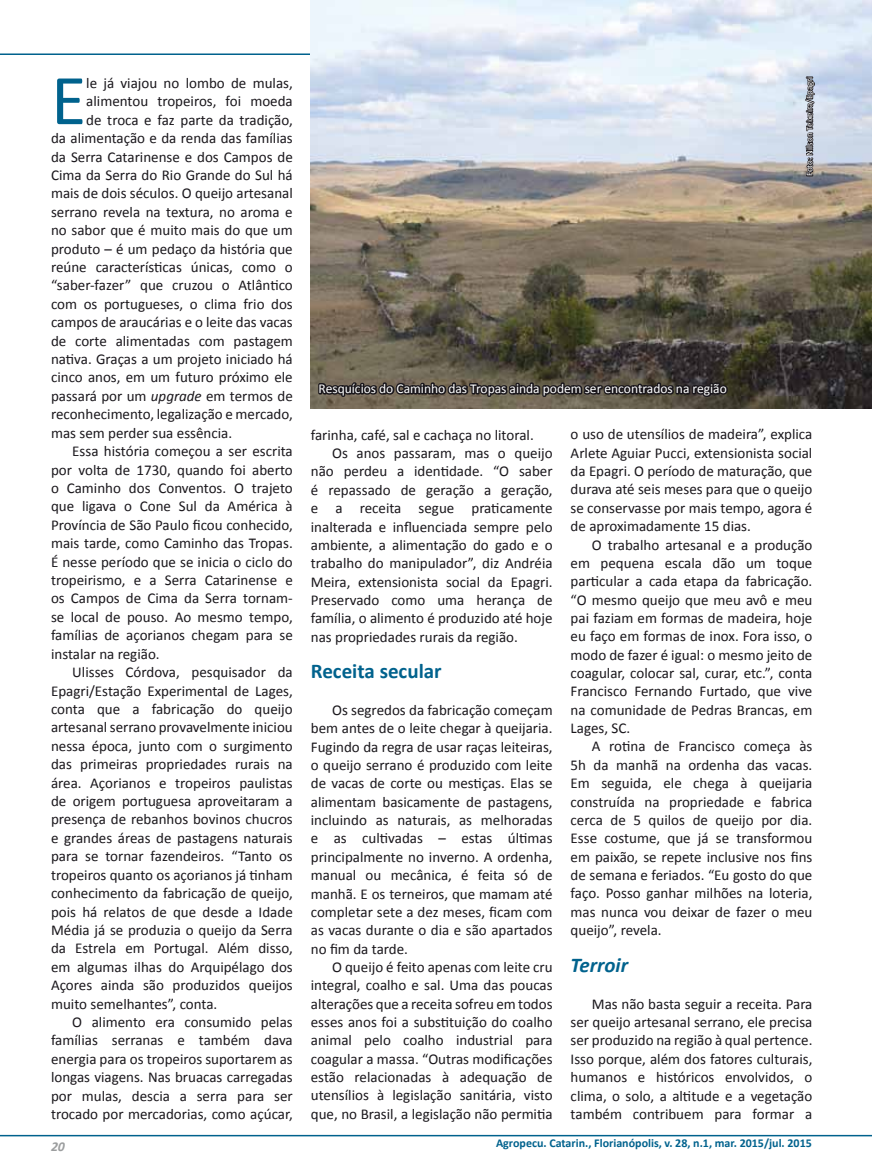
<style>
.page{position:relative;width:872px;height:1170px;background:#fff}
.page>*{position:absolute;margin:0;border:0;box-sizing:border-box;transform-origin:0 0}
.t1{font:72.15px "Calibri";color:#00628d}
.t2{font:700 21px "Calibri";color:#00628d}
.t3{font:italic 700 21px "Calibri";color:#00628d}
.t4{font:15px/18.3px "Calibri";color:#1a171c;text-align:justify}
.t5{font:13.5px "Calibri";color:#fff}
.t6{font:italic 700 13.5px "Calibri";color:#9c9e9f}
.t7{font:700 12px "Calibri";color:#00628d}
.t8{font:9px "Calibri";color:#fff}
.s1{font-style:italic}
</style>
<div class="page">
<hr style="left:0;top:53px;width:872px;height:2px;background:#00628d">
<hr style="left:0;top:1134px;width:872px;height:2px;background:#00628d">
<img style="left:311px;top:0;width:561px;height:409px">
<svg style="left:315px;top:375px;width:415px;height:24px;background:#48423a"></svg>
<svg style="left:804px;top:75px;width:12px;height:102px"></svg>
<h1 class="t1" style="left:51px;top:50px;width:37px">E</h1>
<p class="t4" style="left:86px;top:73px;width:208px">le já viajou no lombo de mulas,</p>
<p class="t4" style="left:86px;top:92px;width:208px">alimentou tropeiros, foi moeda</p>
<p class="t4" style="left:86px;top:110px;width:208px">de troca e faz parte da tradição,</p>
<p class="t4" style="left:51px;top:128px;width:243px">da alimentação e da renda das famílias</p>
<p class="t4" style="left:51px;top:147px;width:243px">da Serra Catarinense e dos Campos de</p>
<p class="t4" style="left:51px;top:165px;width:243px">Cima da Serra do Rio Grande do Sul há</p>
<p class="t4" style="left:51px;top:184px;width:243px">mais de dois séculos. O queijo artesanal</p>
<p class="t4" style="left:51px;top:202px;width:243px">serrano revela na textura, no aroma e</p>
<p class="t4" style="left:51px;top:220px;width:243px">no sabor que é muito mais do que um</p>
<p class="t4" style="left:51px;top:239px;width:243px">produto – é um pedaço da história que</p>
<p class="t4" style="left:51px;top:257px;width:243px">reúne características únicas, como o</p>
<p class="t4" style="left:51px;top:276px;width:243px">“saber-fazer” que cruzou o Atlântico</p>
<p class="t4" style="left:51px;top:294px;width:243px">com os portugueses, o clima frio dos</p>
<p class="t4" style="left:51px;top:313px;width:243px">campos de araucárias e o leite das vacas</p>
<p class="t4" style="left:51px;top:331px;width:243px">de corte alimentadas com pastagem</p>
<p class="t4" style="left:51px;top:349px;width:243px">nativa. Graças a um projeto iniciado há</p>
<p class="t4" style="left:51px;top:368px;width:243px">cinco anos, em um futuro próximo ele</p>
<p class="t4" style="left:51px;top:386px;width:243px">passará por um <span class="s1">upgrade</span> em termos de</p>
<p class="t4" style="left:51px;top:405px;width:243px">reconhecimento, legalização e mercado,</p>
<p class="t4" style="left:51px;top:423px;width:183px">mas sem perder sua essência.</p>
<p class="t4" style="left:72px;top:441px;width:222px">Essa história começou a ser escrita</p>
<p class="t4" style="left:51px;top:460px;width:243px">por volta de 1730, quando foi aberto</p>
<p class="t4" style="left:51px;top:478px;width:243px">o Caminho dos Conventos. O trajeto</p>
<p class="t4" style="left:51px;top:497px;width:243px">que ligava o Cone Sul da América à</p>
<p class="t4" style="left:51px;top:515px;width:243px">Província de São Paulo ficou conhecido,</p>
<p class="t4" style="left:51px;top:533px;width:243px">mais tarde, como Caminho das Tropas.</p>
<p class="t4" style="left:51px;top:552px;width:243px">É nesse período que se inicia o ciclo do</p>
<p class="t4" style="left:51px;top:570px;width:243px">tropeirismo, e a Serra Catarinense e</p>
<p class="t4" style="left:51px;top:589px;width:243px">os Campos de Cima da Serra tornam-</p>
<p class="t4" style="left:51px;top:607px;width:243px">se local de pouso. Ao mesmo tempo,</p>
<p class="t4" style="left:51px;top:625px;width:243px">famílias de açorianos chegam para se</p>
<p class="t4" style="left:51px;top:644px;width:110px">instalar na região.</p>
<p class="t4" style="left:72px;top:662px;width:222px">Ulisses Córdova, pesquisador da</p>
<p class="t4" style="left:51px;top:681px;width:243px">Epagri/Estação Experimental de Lages,</p>
<p class="t4" style="left:51px;top:699px;width:243px">conta que a fabricação do queijo</p>
<p class="t4" style="left:51px;top:717px;width:243px">artesanal serrano provavelmente iniciou</p>
<p class="t4" style="left:51px;top:736px;width:243px">nessa época, junto com o surgimento</p>
<p class="t4" style="left:51px;top:754px;width:243px">das primeiras propriedades rurais na</p>
<p class="t4" style="left:51px;top:773px;width:243px">área. Açorianos e tropeiros paulistas</p>
<p class="t4" style="left:51px;top:791px;width:243px">de origem portuguesa aproveitaram a</p>
<p class="t4" style="left:51px;top:809px;width:243px">presença de rebanhos bovinos chucros</p>
<p class="t4" style="left:51px;top:828px;width:243px">e grandes áreas de pastagens naturais</p>
<p class="t4" style="left:51px;top:846px;width:243px">para se tornar fazendeiros. “Tanto os</p>
<p class="t4" style="left:51px;top:865px;width:243px">tropeiros quanto os açorianos já tinham</p>
<p class="t4" style="left:51px;top:883px;width:243px">conhecimento da fabricação de queijo,</p>
<p class="t4" style="left:51px;top:901px;width:243px">pois há relatos de que desde a Idade</p>
<p class="t4" style="left:51px;top:920px;width:243px">Média já se produzia o queijo da Serra</p>
<p class="t4" style="left:51px;top:938px;width:243px">da Estrela em Portugal. Além disso,</p>
<p class="t4" style="left:51px;top:957px;width:243px">em algumas ilhas do Arquipélago dos</p>
<p class="t4" style="left:51px;top:975px;width:243px">Açores ainda são produzidos queijos</p>
<p class="t4" style="left:51px;top:993px;width:168px">muito semelhantes”, conta.</p>
<p class="t4" style="left:72px;top:1012px;width:222px">O alimento era consumido pelas</p>
<p class="t4" style="left:51px;top:1030px;width:243px">famílias serranas e também dava</p>
<p class="t4" style="left:51px;top:1049px;width:243px">energia para os tropeiros suportarem as</p>
<p class="t4" style="left:51px;top:1067px;width:243px">longas viagens. Nas bruacas carregadas</p>
<p class="t4" style="left:51px;top:1086px;width:243px">por mulas, descia a serra para ser</p>
<p class="t4" style="left:51px;top:1104px;width:243px">trocado por mercadorias, como açúcar,</p>
<p class="t6" style="left:51px;top:1137px;width:15px">20</p>
<p class="t8" style="left:803px;top:176px;width:101px;rotate:-90deg">Foto: Nilson Teixeira/Epagri</p>
<p class="t5" style="left:318px;top:379px;width:410px">Resquícios do Caminho das Tropas ainda podem ser encontrados na região</p>
<p class="t4" style="left:311px;top:425px;width:224px">farinha, café, sal e cachaça no litoral.</p>
<p class="t4" style="left:332px;top:443px;width:222px">Os anos passaram, mas o queijo</p>
<p class="t4" style="left:311px;top:462px;width:243px">não perdeu a identidade. “O saber</p>
<p class="t4" style="left:311px;top:480px;width:243px">é repassado de geração a geração,</p>
<p class="t4" style="left:311px;top:498px;width:243px">e a receita segue praticamente</p>
<p class="t4" style="left:311px;top:517px;width:243px">inalterada e influenciada sempre pelo</p>
<p class="t4" style="left:311px;top:535px;width:243px">ambiente, a alimentação do gado e o</p>
<p class="t4" style="left:311px;top:553px;width:243px">trabalho do manipulador”, diz Andréia</p>
<p class="t4" style="left:311px;top:572px;width:243px">Meira, extensionista social da Epagri.</p>
<p class="t4" style="left:311px;top:590px;width:243px">Preservado como uma herança de</p>
<p class="t4" style="left:311px;top:608px;width:243px">família, o alimento é produzido até hoje</p>
<p class="t4" style="left:311px;top:627px;width:209px">nas propriedades rurais da região.</p>
<h2 class="t2" style="left:311px;top:656px;width:132px">Receita secular</h2>
<p class="t4" style="left:311px;top:700px;width:243px;text-indent:21px">Os segredos da fabricação começam bem antes de o leite chegar à queijaria.<br>Fugindo da regra de usar raças leiteiras, o queijo serrano é produzido com leite de vacas de corte ou mestiças. Elas se alimentam basicamente de pastagens, incluindo as naturais, as melhoradas e as cultivadas – estas últimas principalmente no inverno. A ordenha, manual ou mecânica, é feita só de manhã. E os terneiros, que mamam até completar sete a dez meses, ficam com as vacas durante o dia e são apartados no fim da tarde.</p>
<p class="t4" style="left:311px;top:957px;width:243px;text-indent:21px">O queijo é feito apenas com leite cru integral, coalho e sal. Uma das poucas alterações que a receita sofreu em todos esses anos foi a substituição do coalho animal pelo coalho industrial para coagular a massa. “Outras modificações estão relacionadas à adequação de utensílios à legislação sanitária, visto que, no Brasil, a legislação não permitia</p>
<p class="t4" style="left:570px;top:425px;width:243px">o uso de utensílios de madeira”, explica Arlete Aguiar Pucci, extensionista social da Epagri. O período de maturação, que durava até seis meses para que o queijo se conservasse por mais tempo, agora é de aproximadamente 15 dias.</p>
<p class="t4" style="left:570px;top:535px;width:243px;text-indent:21px">O trabalho artesanal e a produção em pequena escala dão um toque particular a cada etapa da fabricação. “O mesmo queijo que meu avô e meu pai faziam em formas de madeira, hoje eu faço em formas de inox. Fora isso, o modo de fazer é igual: o mesmo jeito de coagular, colocar sal, curar, etc.”, conta Francisco Fernando Furtado, que vive na comunidade de Pedras Brancas, em Lages, SC.</p>
<p class="t4" style="left:570px;top:736px;width:243px;text-indent:21px">A rotina de Francisco começa às 5h da manhã na ordenha das vacas.<br>Em seguida, ele chega à queijaria construída na propriedade e fabrica cerca de 5 quilos de queijo por dia.<br>Esse costume, que já se transformou em paixão, se repete inclusive nos fins de semana e feriados. “Eu gosto do que faço. Posso ganhar milhões na loteria, mas nunca vou deixar de fazer o meu queijo”, revela.</p>
<h2 class="t3" style="left:570px;top:950px;width:59px">Terroir</h2>
<p class="t4" style="left:570px;top:994px;width:243px;text-indent:21px">Mas não basta seguir a receita. Para ser queijo artesanal serrano, ele precisa ser produzido na região à qual pertence.<br>Isso porque, além dos fatores culturais, humanos e históricos envolvidos, o clima, o solo, a altitude e a vegetação também contribuem para formar a</p>
<p class="t7" style="left:496px;top:1134px;width:317px">Agropecu. Catarin., Florianópolis, v. 28, n.1, mar. 2015/jul. 2015</p>
</div>
